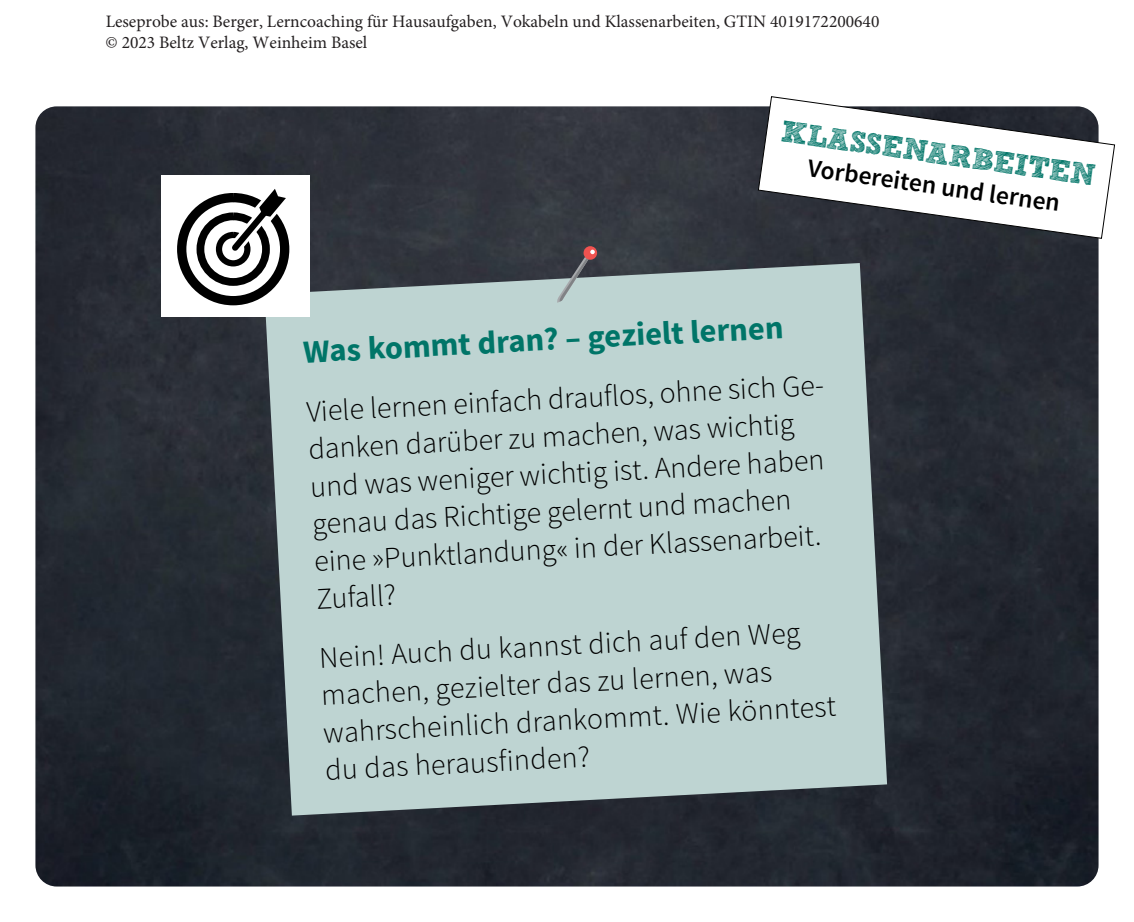
<style>
.page{position:relative;width:1134px;height:922px;background:#fff}
.page>*{position:absolute;margin:0;border:0;box-sizing:border-box;transform-origin:0 0}
.t1{font:700 32.5px "Source Sans Pro";color:#007568}
.t2{font:300 30px/37.5px "Source Sans Pro";color:#000}
.t3{font:29.75px "Sketch Rockwell";color:#007568}
.t4{font:600 25.5px "Source Sans Pro";color:#000}
.t5{font:17.5px/21.2px "Minion Pro";color:#231f20}
</style>
<div class="page">
<img style="left:35px;top:106px;width:1063px;height:780px">
<svg style="left:265px;top:263px;width:622px;height:552px;background:#b0c5c4"></svg>
<div style="left:583px;top:246px;width:14px;height:14px;background:#f05350;border-radius:50%"></div>
<svg style="left:557px;top:249px;width:38px;height:53px;background:#7f8285"></svg>
<svg style="left:757px;top:96px;width:359px;height:143px"></svg>
<div style="left:161px;top:175px;width:149px;height:142px;background:#fff"></div>
<div style="left:177px;top:193px;width:112px;height:112px;border:9px solid #000;border-radius:50%"></div>
<div style="left:197px;top:212px;width:73px;height:74px;border:8px solid #000;border-radius:50%"></div>
<div style="left:216px;top:232px;width:34px;height:34px;border:6px solid #000;border-radius:50%"></div>
<svg style="left:226px;top:189px;width:60px;height:67px"></svg>
<p class="t5" style="left:105px;top:12px;width:775px">Leseprobe aus: Berger, Lerncoaching für Hausaufgaben, Vokabeln und Klassenarbeiten, GTIN 4019172200640 © 2023 Beltz Verlag, Weinheim Basel</p>
<p class="t3" style="left:784px;top:115px;width:318px;rotate:8deg">KLASSENARBEITEN</p>
<p class="t4" style="left:810px;top:152px;width:256px;rotate:8deg">Vorbereiten und lernen</p>
<p class="t1" style="left:302px;top:331px;width:482px;rotate:-3deg">Was kommt dran? – gezielt lernen</p>
<p class="t2" style="left:306px;top:393px;width:526px;rotate:-3deg">Viele lernen einfach drauflos, ohne sich Ge&shy;danken darüber zu machen, was wichtig und was weniger wichtig ist. Andere haben genau das Richtige gelernt und machen eine »Punktlandung« in der Klassenarbeit.<br>Zufall?</p>
<p class="t2" style="left:318px;top:639px;width:515px;rotate:-3deg">Nein! Auch du kannst dich auf den Weg machen, gezielter das zu lernen, was wahrscheinlich drankommt. Wie könntest du das herausfinden?</p>
</div>
